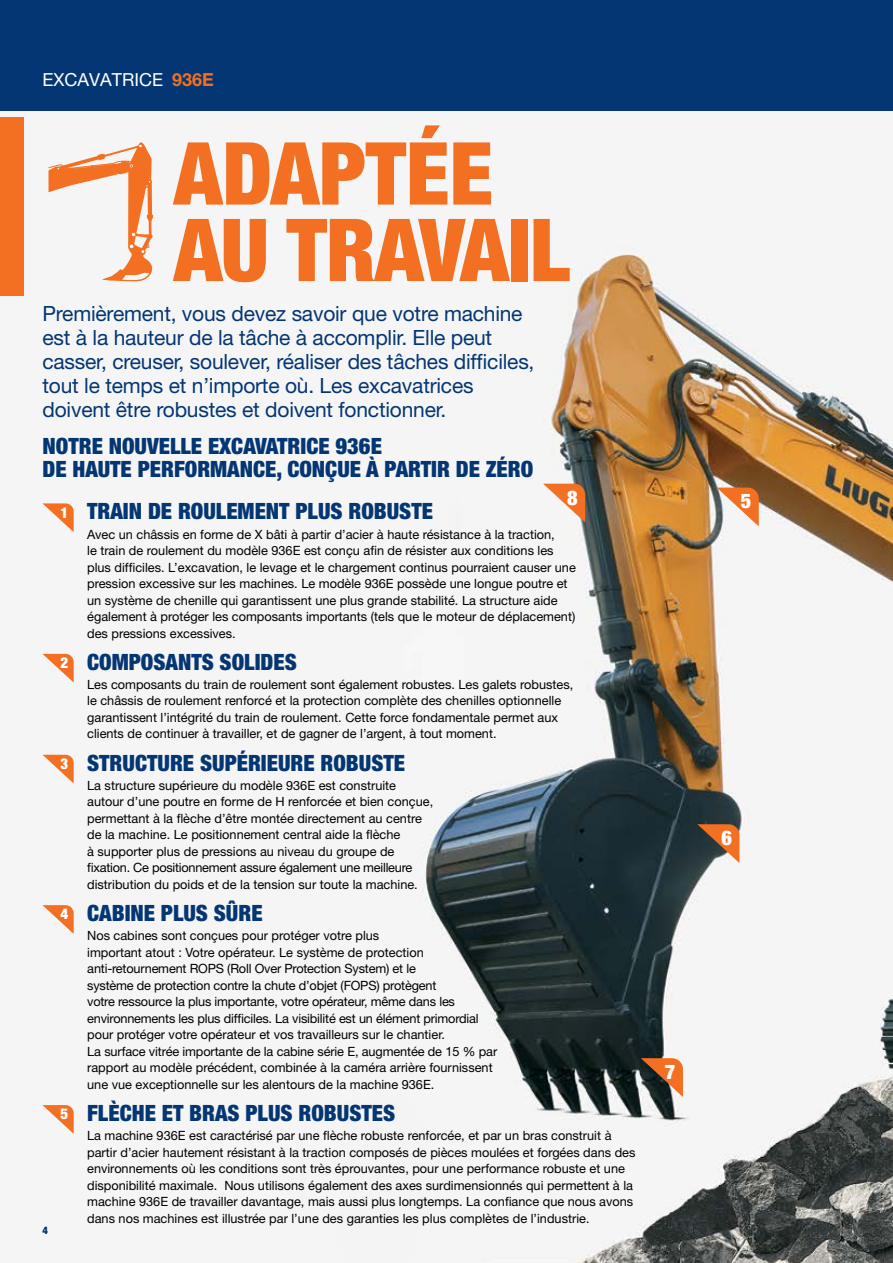
<style>
.page{position:relative;width:893px;height:1263px;background:#fff}
.page>*{position:absolute;margin:0;border:0;box-sizing:border-box;transform-origin:0 0}
.t1{font:900 condensed 87px/76.5px "Helvetica Neue LT Std";letter-spacing:-.01em;color:#f36f21}
.t2{font:900 condensed 22.5px/22.5px "Helvetica Neue LT Std";color:#043673}
.t3{font:21px/24px "Helvetica Neue LT Pro";letter-spacing:-.01em;color:#043673}
.t4{font:900 condensed 20.25px "Helvetica Neue LT Std";color:#fff}
.t5{font:18px "Helvetica Neue LT Pro";color:#fff}
.t6{font:12.75px/16.5px "Helvetica Neue LT Pro";color:#000}
.t7{font:900 condensed 10.5px "Helvetica Neue LT Pro";color:#043673}
.s1{font-weight:700;color:#f36f21}
.s2{font-size:15px;color:#fff}
</style>
<div class="page">
<img style="left:23px;top:117px;width:870px;height:1146px">
<div style="left:0;top:0;width:893px;height:111px;background:#043673"></div>
<div style="left:0;top:117px;width:23px;height:179px;background:#f36f21"></div>
<svg style="left:717px;top:488px;width:42px;height:38px"></svg>
<svg style="left:543px;top:484px;width:42px;height:38px"></svg>
<svg style="left:697px;top:824px;width:42px;height:39px;background:#9d6542"></svg>
<svg style="left:641px;top:1058px;width:42px;height:39px;background:#9a603b"></svg>
<svg style="left:49px;top:142px;width:104px;height:140px"></svg>
<svg style="left:43px;top:503px;width:31px;height:29px"></svg>
<svg style="left:43px;top:654px;width:31px;height:29px"></svg>
<svg style="left:43px;top:755px;width:31px;height:28px"></svg>
<svg style="left:43px;top:905px;width:31px;height:29px"></svg>
<svg style="left:43px;top:1105px;width:31px;height:29px"></svg>
<h3 class="t5" style="left:43px;top:68px;width:173px">EXCAVATRICE <span class="s1">936E</span></h3>
<h1 class="t1" style="left:174px;top:134px;width:398px">ADAPTÉE<br>AU TRAVAIL</h1>
<p class="t3" style="left:43px;top:301px;width:493px">Premièrement, vous devez savoir que votre machine est à la hauteur de la tâche à accomplir. Elle peut casser, creuser, soulever, réaliser des tâches difficiles, tout le temps et n’importe où. Les excavatrices doivent être robustes et doivent fonctionner.</p>
<h2 class="t2" style="left:43px;top:434px;width:492px">NOTRE NOUVELLE EXCAVATRICE 936E<br>DE HAUTE PERFORMANCE, CONÇUE À PARTIR DE ZÉRO</h2>
<h2 class="t2" style="left:60px;top:500px;width:374px"><span class="s2">1</span> TRAIN DE ROULEMENT PLUS ROBUSTE</h2>
<p class="t6" style="left:87px;top:525px;width:490px">Avec un châssis en forme de X bâti à partir d’acier à haute résistance à la traction,<br>le train de roulement du modèle 936E est conçu afin de résister aux conditions les plus difficiles. L’excavation, le levage et le chargement continus pourraient causer une pression excessive sur les machines. Le modèle 936E possède une longue poutre et un système de chenille qui garantissent une plus grande stabilité. La structure aide également à protéger les composants importants (tels que le moteur de déplacement) des pressions excessives.</p>
<h2 class="t2" style="left:60px;top:650px;width:238px"><span class="s2">2</span> COMPOSANTS SOLIDES</h2>
<p class="t6" style="left:87px;top:676px;width:488px">Les composants du train de roulement sont également robustes. Les galets robustes, le châssis de roulement renforcé et la protection complète des chenilles optionnelle garantissent l’intégrité du train de roulement. Cette force fondamentale permet aux clients de continuer à travailler, et de gagner de l’argent, à tout moment.</p>
<h2 class="t2" style="left:60px;top:751px;width:346px"><span class="s2">3</span> STRUCTURE SUPÉRIEURE ROBUSTE</h2>
<p class="t6" style="left:87px;top:777px;width:348px">La structure supérieure du modèle 936E est construite autour d’une poutre en forme de H renforcée et bien conçue, permettant à la flèche d’être montée directement au centre de la machine. Le positionnement central aide la flèche<br>à supporter plus de pressions au niveau du groupe de fixation. Ce positionnement assure également une meilleure distribution du poids et de la tension sur toute la machine.</p>
<h2 class="t2" style="left:60px;top:902px;width:204px"><span class="s2">4</span> CABINE PLUS SÛRE</h2>
<p class="t6" style="left:87px;top:927px;width:412px">Nos cabines sont conçues pour protéger votre plus<br>important atout : Votre opérateur. Le système de protection anti-retournement ROPS (Roll Over Protection System) et le<br>système de protection contre la chute d’objet (FOPS) protègent<br>votre ressource la plus importante, votre opérateur, même dans les environnements les plus difficiles. La visibilité est un élément primordial pour protéger votre opérateur et vos travailleurs sur le chantier.<br>La surface vitrée importante de la cabine série E, augmentée de 15 % par rapport au modèle précédent, combinée à la caméra arrière fournissent une vue exceptionnelle sur les alentours de la machine 936E.</p>
<h2 class="t2" style="left:60px;top:1101px;width:336px"><span class="s2">5</span> FLÈCHE ET BRAS PLUS ROBUSTES</h2>
<p class="t6" style="left:87px;top:1127px;width:550px">La machine 936E est caractérisé par une flèche robuste renforcée, et par un bras construit à partir d’acier hautement résistant à la traction composés de pièces moulées et forgées dans des environnements où les conditions sont très éprouvantes, pour une performance robuste et une disponibilité maximale. Nous utilisons également des axes surdimensionnés qui permettent à la machine 936E de travailler davantage, mais aussi plus longtemps. La confiance que nous avons dans nos machines est illustrée par l’une des garanties les plus complètes de l’industrie.</p>
<h3 class="t4" style="left:567px;top:485px;width:12px">8</h3>
<h3 class="t4" style="left:741px;top:489px;width:12px">5</h3>
<h3 class="t4" style="left:721px;top:825px;width:12px">6</h3>
<h3 class="t4" style="left:665px;top:1059px;width:12px">7</h3>
<p class="t7" style="left:43px;top:1224px;width:7px">4</p>
</div>
